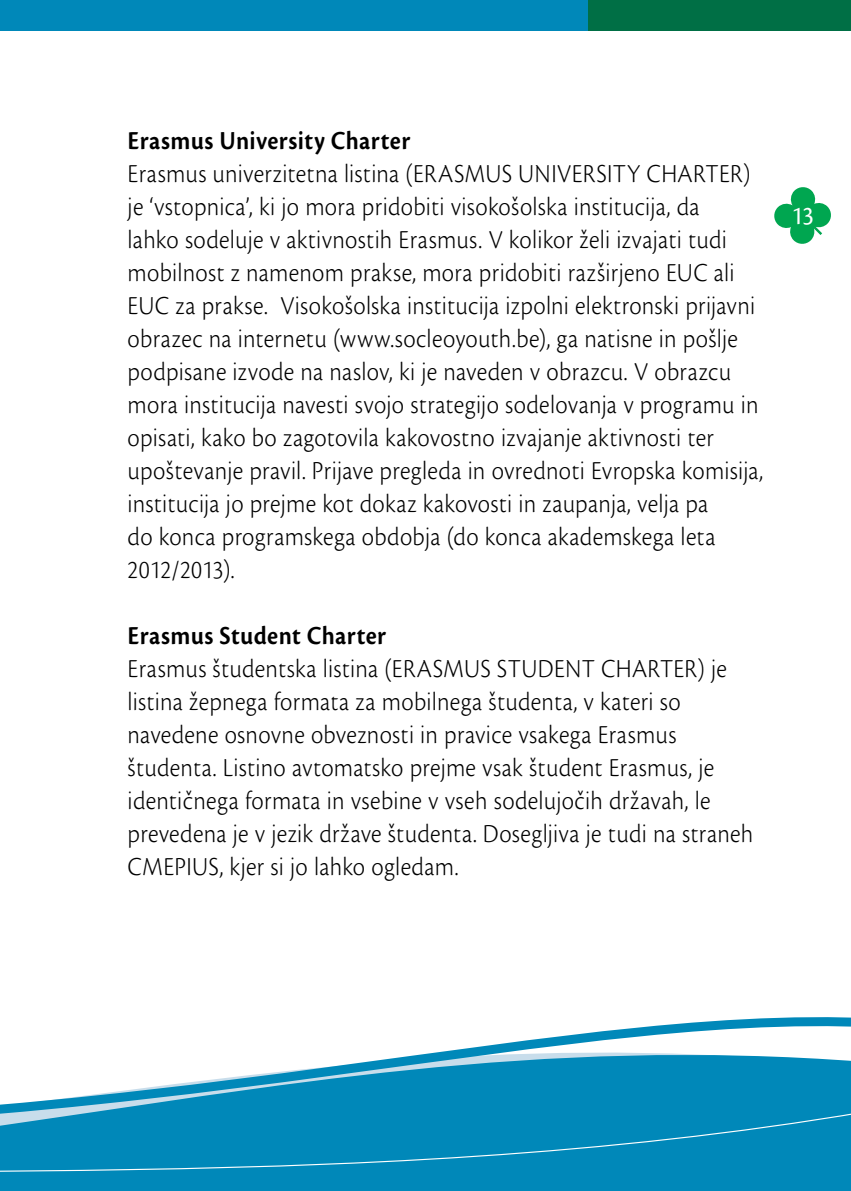
<style>
.page{position:relative;width:851px;height:1191px;background:#fff}
.page>*{position:absolute;margin:0;border:0;box-sizing:border-box;transform-origin:0 0}
.t1{font:27px/33px "Cronos Pro Lt Capt";letter-spacing:.01em;color:#000;scale:.9 1}
.t2{font:27px "Cronos Pro Semibold Capt";letter-spacing:.015em;color:#000;scale:.9 1}
.t3{font:27px "Cronos Pro";color:#fff;scale:.9 1}
</style>
<div class="page">
<svg style="left:41px;top:1017px;width:809px;height:84px"></svg>
<div style="left:0;top:1101px;width:850px;height:90px;background:#0088b9"></div>
<svg style="left:774px;top:187px;width:57px;height:57px"></svg>
<div style="left:0;top:0;width:592px;height:31px;background:#0088b9"></div>
<div style="left:588px;top:0;width:262px;height:31px;background:#006f45"></div>
<hr style="left:0;top:0;width:1px;height:31px;background:#f5821f">
<p class="t2" style="left:128px;top:125px;width:315px">Erasmus University Charter</p>
<p class="t1" style="left:128px;top:157px;width:707px">Erasmus univerzitetna listina (ERASMUS UNIVERSITY CHARTER) je ‘vstopnica’, ki jo mora pridobiti visokošolska institucija, da<br>lahko sodeluje v aktivnostih Erasmus. V kolikor želi izvajati tudi mobilnost z namenom prakse, mora pridobiti razširjeno EUC ali EUC za prakse. Visokošolska institucija izpolni elektronski prijavni obrazec na internetu (www.socleoyouth.be), ga natisne in pošlje podpisane izvode na naslov, ki je naveden v obrazcu. V obrazcu mora institucija navesti svojo strategijo sodelovanja v programu in opisati, kako bo zagotovila kakovostno izvajanje aktivnosti ter upoštevanje pravil. Prijave pregleda in ovrednoti Evropska komisija, institucija jo prejme kot dokaz kakovosti in zaupanja, velja pa<br>do konca programskega obdobja (do konca akademskega leta 2012/2013).</p>
<p class="t2" style="left:128px;top:620px;width:289px">Erasmus Student Charter</p>
<p class="t1" style="left:128px;top:652px;width:696px">Erasmus študentska listina (ERASMUS STUDENT CHARTER) je listina žepnega formata za mobilnega študenta, v kateri so navedene osnovne obveznosti in pravice vsakega Erasmus študenta. Listino avtomatsko prejme vsak študent Erasmus, je identičnega formata in vsebine v vseh sodelujočih državah, le prevedena je v jezik države študenta. Dosegljiva je tudi na straneh CMEPIUS, kjer si jo lahko ogledam.</p>
<p class="t3" style="left:791px;top:200px;width:12px">13</p>
</div>
